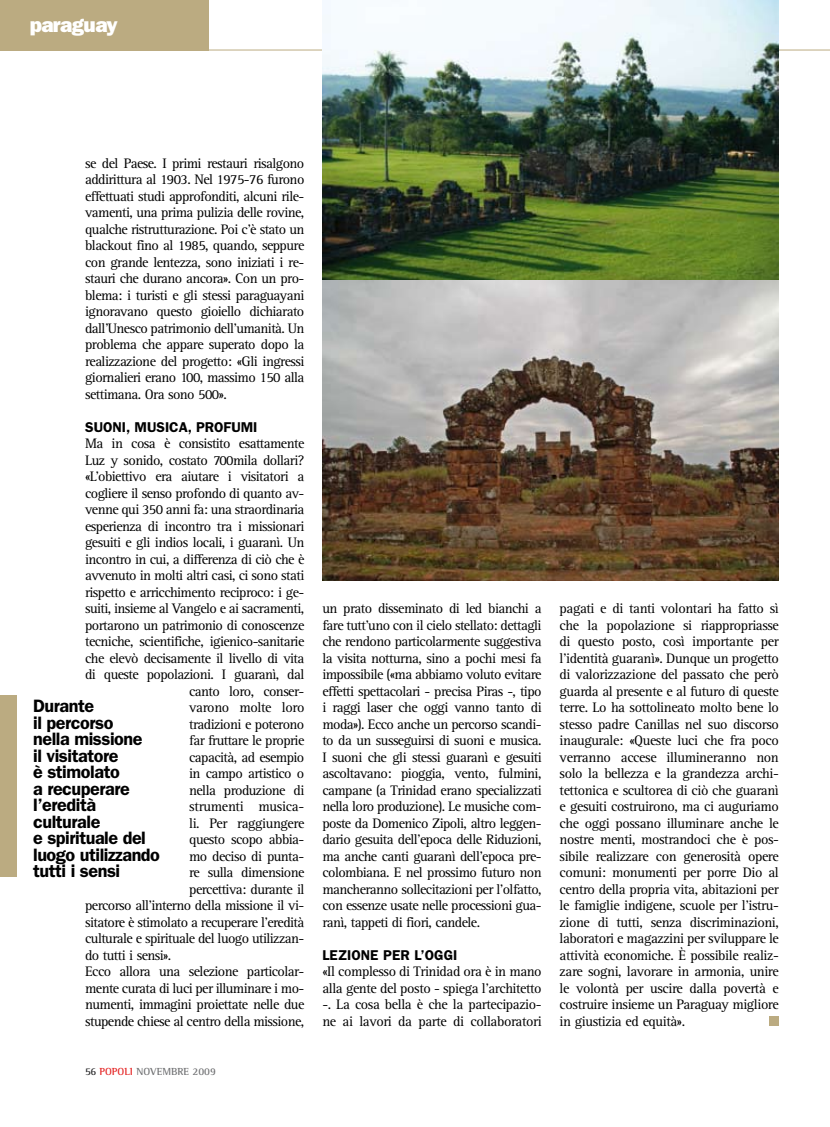
<style>
.page{position:relative;width:830px;height:1127px;background:#fff}
.page>*{position:absolute;margin:0;border:0;box-sizing:border-box;transform-origin:0 0}
.t1{font:21px "ITC Franklin Gothic Std Hvy";letter-spacing:-.03em;color:#fff}
.t2{font:600 18px/16.5px "ITC Franklin Gothic Std";letter-spacing:-.025em;color:#000}
.t3{font:14.25px/16.5px "Rotis Serif";letter-spacing:-.04em;color:#000;text-align:justify}
.t4{font:600 14.25px "ITC Franklin Gothic Std";color:#000}
.t5{font:14.25px "Rotis Serif";letter-spacing:-.02em;color:#000}
.t6{font:700 10.5px "Rotis Semi Serif";color:#707173}
.s1{color:#28282a}
.s2{color:#e42121}
</style>
<div class="page">
<hr style="left:0;top:50px;width:829px;height:1px;background:#bbab81">
<div style="left:0;top:0;width:208px;height:50px;background:#bbab81"></div>
<img style="left:322px;top:0;width:456px;height:280px">
<div style="left:769px;top:1017px;width:9px;height:9px;background:#bbab81"></div>
<img style="left:322px;top:280px;width:456px;height:300px">
<div style="left:0;top:696px;width:16px;height:181px;background:#bbab81"></div>
<h1 class="t1" style="left:30px;top:12px;width:89px">paraguay</h1>
<p class="t3" style="left:85px;top:155px;width:221px">se del Paese. I primi restauri risalgono addirittura al 1903. Nel 1975-76 furono effettuati studi approfonditi, alcuni rile&shy;vamenti, una prima pulizia delle rovine, qualche ristrutturazione. Poi c’è stato un blackout fino al 1985, quando, seppure con grande lentezza, sono iniziati i re&shy;stauri che durano ancora». Con un pro&shy;blema: i turisti e gli stessi paraguayani ignoravano questo gioiello dichiarato dall’Unesco patrimonio dell’umanità. Un problema che appare superato dopo la realizzazione del progetto: «Gli ingressi giornalieri erano 100, massimo 150 alla settimana. Ora sono 500».</p>
<p class="t4" style="left:85px;top:418px;width:174px">SUONI, MUSICA, PROFUMI</p>
<p class="t3" style="left:85px;top:436px;width:221px">Ma in cosa è consistito esattamente</p>
<p class="t3" style="left:85px;top:452px;width:220px">Luz y sonido, costato 700mila dollari?</p>
<p class="t3" style="left:85px;top:469px;width:221px">«L’obiettivo era aiutare i visitatori a</p>
<p class="t3" style="left:85px;top:485px;width:221px">cogliere il senso profondo di quanto av-</p>
<p class="t3" style="left:85px;top:502px;width:221px">venne qui 350 anni fa: una straordinaria</p>
<p class="t3" style="left:85px;top:518px;width:220px">esperienza di incontro tra i missionari</p>
<p class="t3" style="left:85px;top:535px;width:221px">gesuiti e gli indios locali, i guaranì. Un</p>
<p class="t3" style="left:85px;top:551px;width:221px">incontro in cui, a differenza di ciò che è</p>
<p class="t3" style="left:85px;top:568px;width:221px">avvenuto in molti altri casi, ci sono stati</p>
<p class="t3" style="left:85px;top:584px;width:221px">rispetto e arricchimento reciproco: i ge-</p>
<p class="t3" style="left:85px;top:601px;width:221px">suiti, insieme al Vangelo e ai sacramenti,</p>
<p class="t3" style="left:85px;top:617px;width:221px">portarono un patrimonio di conoscenze</p>
<p class="t3" style="left:85px;top:634px;width:221px">tecniche, scientifiche, igienico-sanitarie</p>
<p class="t3" style="left:85px;top:650px;width:221px">che elevò decisamente il livello di vita</p>
<p class="t3" style="left:85px;top:667px;width:221px">di queste popolazioni. I guaranì, dal</p>
<p class="t3" style="left:189px;top:683px;width:117px">canto loro, conser-</p>
<p class="t3" style="left:189px;top:700px;width:117px">varono molte loro</p>
<p class="t3" style="left:189px;top:716px;width:117px">tradizioni e poterono</p>
<p class="t3" style="left:189px;top:733px;width:117px">far fruttare le proprie</p>
<p class="t3" style="left:189px;top:749px;width:117px">capacità, ad esempio</p>
<p class="t3" style="left:189px;top:766px;width:117px">in campo artistico o</p>
<p class="t3" style="left:189px;top:782px;width:117px">nella produzione di</p>
<p class="t5" style="left:189px;top:798px;width:117px">strumenti musica-</p>
<p class="t3" style="left:189px;top:815px;width:117px">li. Per raggiungere</p>
<p class="t3" style="left:189px;top:832px;width:117px">questo scopo abbia-</p>
<p class="t3" style="left:189px;top:848px;width:117px">mo deciso di punta-</p>
<p class="t3" style="left:189px;top:865px;width:117px">re sulla dimensione</p>
<p class="t3" style="left:189px;top:881px;width:117px">percettiva: durante il</p>
<p class="t3" style="left:85px;top:898px;width:221px">percorso all’interno della missione il vi-</p>
<p class="t3" style="left:85px;top:914px;width:221px">sitatore è stimolato a recuperare l’eredità</p>
<p class="t3" style="left:85px;top:931px;width:220px">culturale e spirituale del luogo utilizzan-</p>
<p class="t3" style="left:85px;top:947px;width:88px">do tutti i sensi».</p>
<p class="t3" style="left:85px;top:964px;width:221px">Ecco allora una selezione particolar-</p>
<p class="t3" style="left:85px;top:980px;width:221px">mente curata di luci per illuminare i mo-</p>
<p class="t3" style="left:85px;top:997px;width:221px">numenti, immagini proiettate nelle due</p>
<p class="t3" style="left:85px;top:1013px;width:221px">stupende chiese al centro della missione,</p>
<p class="t2" style="left:33px;top:698px;width:128px">Durante<br>il percorso<br>nella missione<br>il visitatore<br>è stimolato<br>a recuperare l’eredità culturale<br>e spirituale del luogo utilizzando tutti i sensi</p>
<p class="t6" style="left:85px;top:1065px;width:132px"><span class="s1">56</span> <span class="s2">POPOLI</span> NOVEMBRE 2009</p>
<p class="t3" style="left:322px;top:601px;width:221px">un prato disseminato di led bianchi a fare tutt’uno con il cielo stellato: dettagli che rendono particolarmente suggestiva la visita notturna, sino a pochi mesi fa impossibile («ma abbiamo voluto evitare effetti spettacolari - precisa Piras -, tipo i raggi laser che oggi vanno tanto di moda»). Ecco anche un percorso scandi&shy;to da un susseguirsi di suoni e musica.<br>I suoni che gli stessi guaranì e gesuiti ascoltavano: pioggia, vento, fulmini, campane (a Trinidad erano specializzati nella loro produzione). Le musiche com&shy;poste da Domenico Zipoli, altro leggen&shy;dario gesuita dell’epoca delle Riduzioni, ma anche canti guaranì dell’epoca pre&shy;colombiana. E nel prossimo futuro non mancheranno sollecitazioni per l’olfatto, con essenze usate nelle processioni gua&shy;ranì, tappeti di fiori, candele.</p>
<p class="t4" style="left:322px;top:946px;width:136px">LEZIONE PER L’OGGI</p>
<p class="t3" style="left:322px;top:964px;width:221px">«Il complesso di Trinidad ora è in mano alla gente del posto - spiega l’architetto -. La cosa bella è che la partecipazio&shy;ne ai lavori da parte di collaboratori</p>
<p class="t3" style="left:559px;top:601px;width:221px">pagati e di tanti volontari ha fatto sì che la popolazione si riappropriasse di questo posto, così importante per l’identità guaranì». Dunque un progetto di valorizzazione del passato che però guarda al presente e al futuro di queste terre. Lo ha sottolineato molto bene lo stesso padre Canillas nel suo discorso inaugurale: «Queste luci che fra poco verranno accese illumineranno non solo la bellezza e la grandezza archi&shy;tettonica e scultorea di ciò che guaranì e gesuiti costruirono, ma ci auguriamo che oggi possano illuminare anche le nostre menti, mostrandoci che è pos&shy;sibile realizzare con generosità opere comuni: monumenti per porre Dio al centro della propria vita, abitazioni per le famiglie indigene, scuole per l’istru&shy;zione di tutti, senza discriminazioni, laboratori e magazzini per sviluppare le attività economiche. È possibile realiz&shy;zare sogni, lavorare in armonia, unire le volontà per uscire dalla povertà e costruire insieme un Paraguay migliore in giustizia ed equità».</p>
</div>
